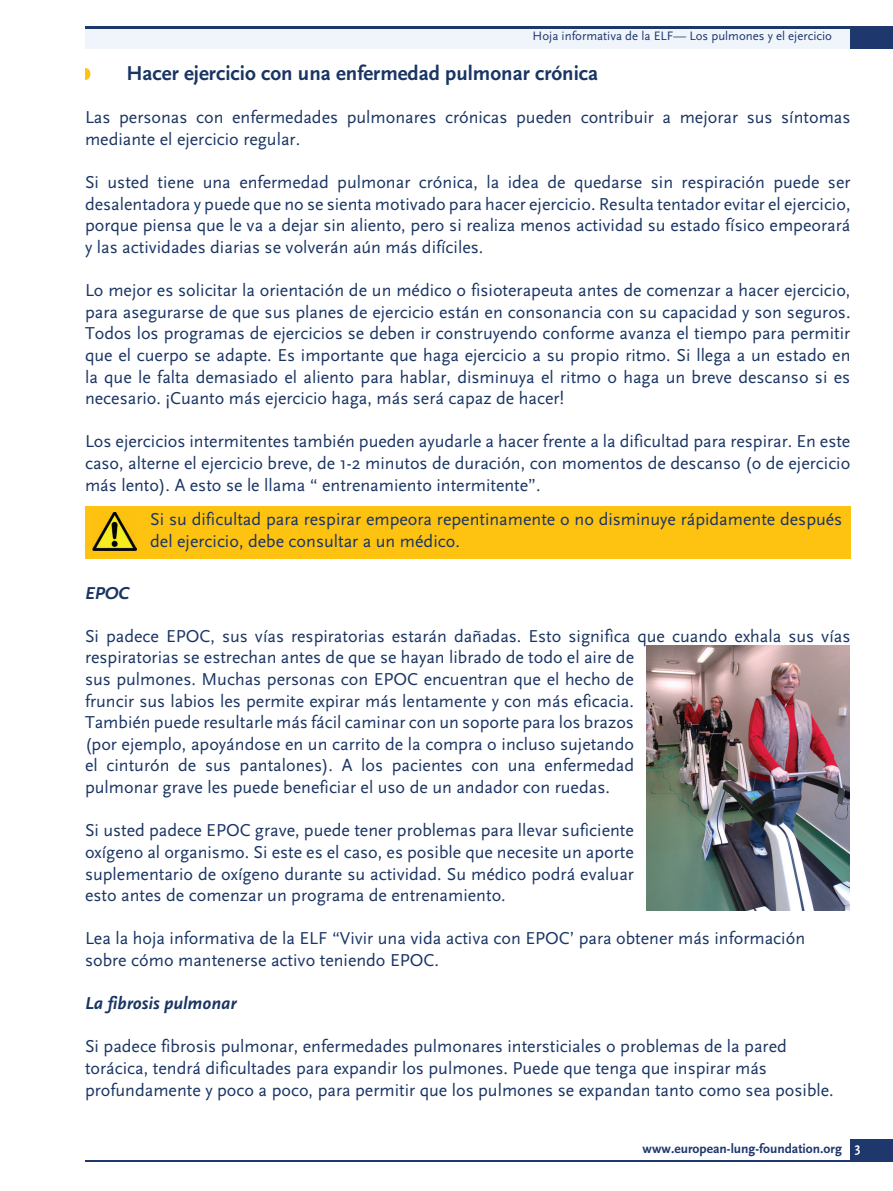
<style>
.page{position:relative;width:893px;height:1191px;background:#fff}
.page>*{position:absolute;margin:0;border:0;box-sizing:border-box;transform-origin:0 0}
.t1{font:700 21px "Scala Sans";color:#1a3564}
.t2{font:18px/21.6px "Scala Sans";color:#1a3564}
.t3{font:italic 700 18px "Scala Sans";color:#1a3564}
.t4{font:700 13.5px "Scala Sans";color:#1e376d}
.t5{font:12.75px "Scala Sans";color:#1e376d}
.s1{color:#fff}
</style>
<div class="page">
<div style="left:85px;top:26px;width:808px;height:23px;background:#eff5fb"></div>
<div style="left:850px;top:26px;width:43px;height:23px;background:#1e376d"></div>
<div style="left:850px;top:1138px;width:43px;height:23px;background:#1e376d"></div>
<hr style="left:85px;top:26px;width:808px;height:2px;background:#1e376d">
<hr style="left:85px;top:1160px;width:808px;height:2px;background:#1e376d">
<svg style="left:85px;top:68px;width:5px;height:12px"></svg>
<div style="left:85px;top:506px;width:765px;height:52px;background:#fec210"></div>
<img style="left:647px;top:645px;width:202px;height:265px">
<img style="left:92px;top:512px;width:44px;height:39px">
<p class="t5" style="left:533px;top:29px;width:301px">Hoja informativa de la ELF— Los pulmones y el ejercicio</p>
<p class="t1" style="left:126px;top:62px;width:473px">Hacer ejercicio con una enfermedad pulmonar crónica</p>
<p class="t2" style="left:85px;top:107px;width:767px">Las personas con enfermedades pulmonares crónicas pueden contribuir a mejorar sus síntomas mediante el ejercicio regular.</p>
<p class="t2" style="left:85px;top:172px;width:767px;text-align:justify">Si usted tiene una enfermedad pulmonar crónica, la idea de quedarse sin respiración puede ser desalentadora y puede que no se sienta motivado para hacer ejercicio. Resulta tentador evitar el ejercicio, porque piensa que le va a dejar sin aliento, pero si realiza menos actividad su estado físico empeorará y las actividades diarias se volverán aún más difíciles.</p>
<p class="t2" style="left:85px;top:280px;width:767px;text-align:justify">Lo mejor es solicitar la orientación de un médico o fisioterapeuta antes de comenzar a hacer ejercicio, para asegurarse de que sus planes de ejercicio están en consonancia con su capacidad y son seguros.<br>Todos los programas de ejercicios se deben ir construyendo conforme avanza el tiempo para permitir que el cuerpo se adapte. Es importante que haga ejercicio a su propio ritmo. Si llega a un estado en la que le falta demasiado el aliento para hablar, disminuya el ritmo o haga un breve descanso si es necesario. ¡Cuanto más ejercicio haga, más será capaz de hacer!</p>
<p class="t2" style="left:85px;top:431px;width:767px;text-align:justify">Los ejercicios intermitentes también pueden ayudarle a hacer frente a la dificultad para respirar. En este caso, alterne el ejercicio breve, de 1-2 minutos de duración, con momentos de descanso (o de ejercicio más lento). A esto se le llama “ entrenamiento intermitente”.</p>
<p class="t2" style="left:150px;top:508px;width:694px">Si su dificultad para respirar empeora repentinamente o no disminuye rápidamente después del ejercicio, debe consultar a un médico.</p>
<p class="t3" style="left:85px;top:583px;width:46px">EPOC</p>
<p class="t2" style="left:85px;top:625px;width:767px">Si padece EPOC, sus vías respiratorias estarán dañadas. Esto significa que cuando exhala sus vías respiratorias se estrechan antes de que se hayan librado de todo el aire de<br>sus pulmones. Muchas personas con EPOC encuentran que el hecho de<br>fruncir sus labios les permite expirar más lentamente y con más eficacia.<br>También puede resultarle más fácil caminar con un soporte para los brazos<br>(por ejemplo, apoyándose en un carrito de la compra o incluso sujetando<br>el cinturón de sus pantalones). A los pacientes con una enfermedad<br>pulmonar grave les puede beneficiar el uso de un andador con ruedas.</p>
<p class="t2" style="left:85px;top:820px;width:550px;text-align:justify">Si usted padece EPOC grave, puede tener problemas para llevar suficiente oxígeno al organismo. Si este es el caso, es posible que necesite un aporte suplementario de oxígeno durante su actividad. Su médico podrá evaluar esto antes de comenzar un programa de entrenamiento.</p>
<p class="t2" style="left:85px;top:928px;width:722px">Lea la hoja informativa de la ELF “Vivir una vida activa con EPOC’ para obtener más información sobre cómo mantenerse activo teniendo EPOC.</p>
<p class="t3" style="left:85px;top:993px;width:153px">La fibrosis pulmonar</p>
<p class="t2" style="left:85px;top:1036px;width:750px">Si padece fibrosis pulmonar, enfermedades pulmonares intersticiales o problemas de la pared torácica, tendrá dificultades para expandir los pulmones. Puede que tenga que inspirar más profundamente y poco a poco, para permitir que los pulmones se expandan tanto como sea posible.</p>
<p class="t4" style="left:643px;top:1141px;width:219px">www.european-lung-foundation.org <span class="s1">3</span></p>
</div>
